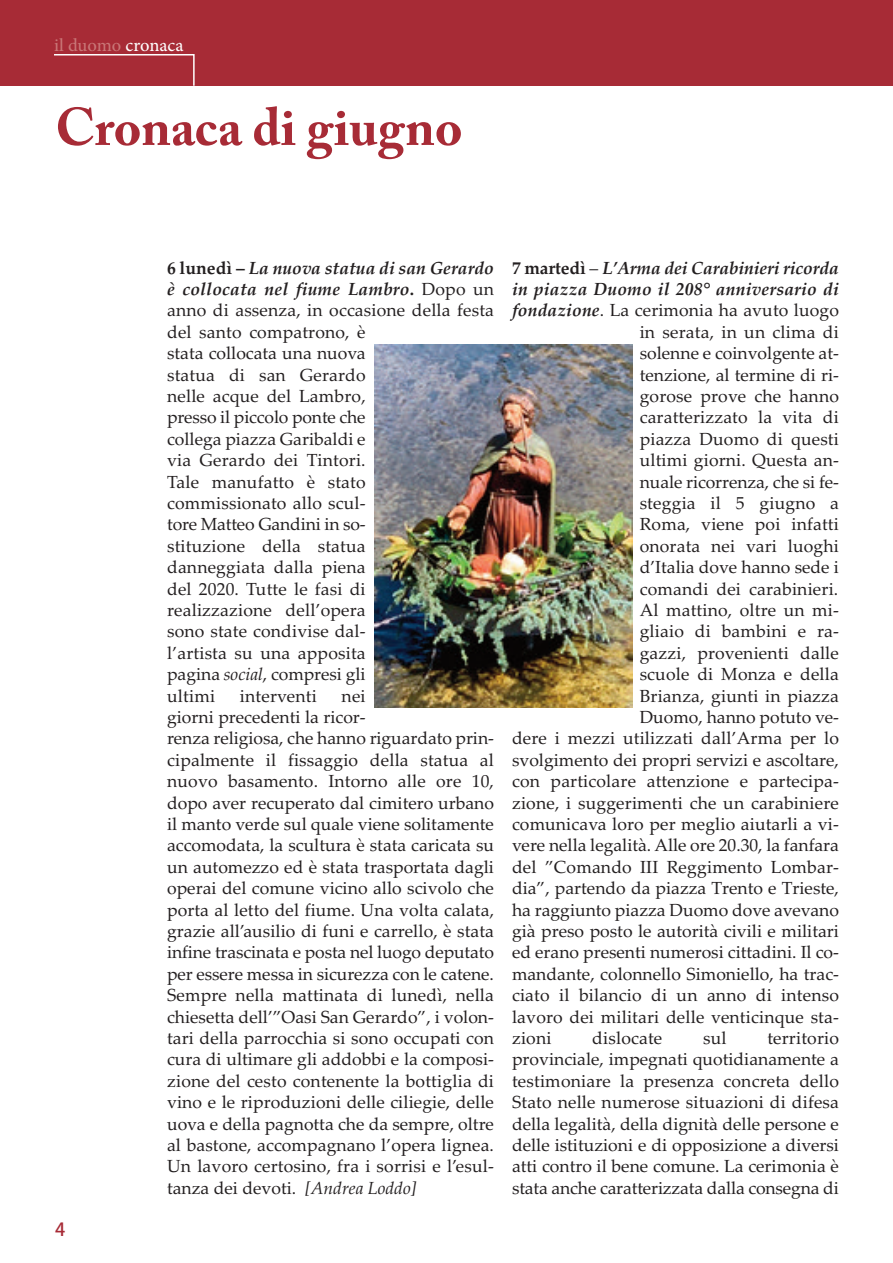
<style>
.page{position:relative;width:893px;height:1263px;background:#fff}
.page>*{position:absolute;margin:0;border:0;box-sizing:border-box;transform-origin:0 0}
.t1{font:700 52.5px "Adobe Caslon Pro";color:#a72b36}
.t2{font:18px "Adobe Hebrew";letter-spacing:-.005em;color:#c97677}
.t3{font:18px "Adobe Heiti Std";color:#a72b36}
.t4{font:17.55px/21.5px "Palatino Linotype";letter-spacing:.005em;color:#231f20}
.t5{font:italic 700 17.55px "Palatino Linotype";letter-spacing:.01em;color:#231f20}
.s1{color:#fff}
.s2{font-weight:700}
.s3{font-weight:700;font-style:italic}
.s4{font-style:italic}
.s5{font-style:normal}
.s6{font-weight:400;font-style:normal}
</style>
<div class="page">
<div style="left:0;top:0;width:893px;height:85px;background:#a72b36"></div>
<svg style="left:52px;top:54px;width:143px;height:32px"></svg>
<img style="left:374px;top:345px;width:258px;height:363px">
<p class="t2" style="left:54px;top:38px;width:131px">il duomo <span class="s1">cronaca</span></p>
<h1 class="t1" style="left:55px;top:106px;width:409px">Cronaca di giugno</h1>
<p class="t3" style="left:55px;top:1219px;width:12px">4</p>
<p class="t4" style="left:167px;top:257px;width:328px"><span class="s2">6 lunedì –</span> <span class="s3">La nuova statua di san Gerardo è collocata nel fiume Lambro</span><span class="s2">.</span> Dopo un anno di assenza, in occasione della festa del santo compatrono, è<br>stata collocata una nuova<br>statua di san Gerardo<br>nelle acque del Lambro,<br>presso il piccolo ponte che<br>collega piazza Garibaldi e<br>via Gerardo dei Tintori.<br>Tale manufatto è stato<br>commissionato allo scul-<br>tore Matteo Gandini in so-<br>stituzione della statua<br>danneggiata dalla piena<br>del 2020. Tutte le fasi di<br>realizzazione dell’opera<br>sono state condivise dal-<br>l’artista su una apposita<br>pagina <span class="s4">social</span>, compresi gli<br>ultimi</p>
<p class="t4" style="left:167px;top:685px;width:328px;text-indent:175px">nei<br>giorni precedenti la ricor-<br>renza religiosa, che hanno riguardato prin&shy;cipalmente il fissaggio della statua al nuovo basamento. Intorno alle ore 10, dopo aver recuperato dal cimitero urbano il manto verde sul quale viene solitamente accomodata, la scultura è stata caricata su un automezzo ed è stata trasportata dagli operai del comune vicino allo scivolo che porta al letto del fiume. Una volta calata, grazie all’ausilio di funi e carrello, è stata infine trascinata e posta nel luogo deputato per essere messa in sicurezza con le catene.<br>Sempre nella mattinata di lunedì, nella chiesetta dell’”Oasi San Gerardo”, i volon&shy;tari della parrocchia si sono occupati con cura di ultimare gli addobbi e la composi&shy;zione del cesto contenente la bottiglia di vino e le riproduzioni delle ciliegie, delle uova e della pagnotta che da sempre, oltre al bastone, accompagnano l’opera lignea.<br>Un lavoro certosino, fra i sorrisi e l’esul&shy;tanza dei devoti. <span class="s4">[Andrea Loddo]</span></p>
<p class="t4" style="left:240px;top:685px;width:79px">interventi</p>
<p class="t5" style="left:512px;top:257px;width:328px"><span class="s5">7 martedì</span> <span class="s6">–</span> L’Arma dei Carabinieri ricorda</p>
<p class="t5" style="left:512px;top:279px;width:328px">in piazza Duomo il 208° anniversario di</p>
<p class="t4" style="left:512px;top:300px;width:328px"><span class="s3">fondazione</span>. La cerimonia ha avuto luogo</p>
<p class="t4" style="left:640px;top:321px;width:201px">in serata, in un clima di</p>
<p class="t4" style="left:640px;top:342px;width:201px">solenne e coinvolgente at-</p>
<p class="t4" style="left:640px;top:364px;width:201px">tenzione, al termine di ri-</p>
<p class="t4" style="left:640px;top:385px;width:201px">gorose prove che hanno</p>
<p class="t4" style="left:640px;top:406px;width:201px">caratterizzato la vita di</p>
<p class="t4" style="left:640px;top:428px;width:201px">piazza Duomo di questi</p>
<p class="t4" style="left:640px;top:449px;width:201px">ultimi giorni. Questa an-</p>
<p class="t4" style="left:640px;top:471px;width:201px">nuale ricorrenza, che si fe-</p>
<p class="t4" style="left:640px;top:492px;width:201px">steggia il 5 giugno a</p>
<p class="t4" style="left:640px;top:513px;width:201px">Roma, viene poi infatti</p>
<p class="t4" style="left:640px;top:535px;width:201px">onorata nei vari luoghi</p>
<p class="t4" style="left:640px;top:556px;width:201px">d’Italia dove hanno sede i</p>
<p class="t4" style="left:640px;top:578px;width:200px">comandi dei carabinieri.</p>
<p class="t4" style="left:640px;top:599px;width:201px">Al mattino, oltre un mi-</p>
<p class="t4" style="left:640px;top:620px;width:201px">gliaio di bambini e ra-</p>
<p class="t4" style="left:640px;top:642px;width:201px">gazzi, provenienti dalle</p>
<p class="t4" style="left:640px;top:663px;width:201px">scuole di Monza e della</p>
<p class="t4" style="left:640px;top:685px;width:201px">Brianza, giunti in piazza</p>
<p class="t4" style="left:640px;top:706px;width:201px">Duomo, hanno potuto ve-</p>
<p class="t4" style="left:512px;top:727px;width:328px">dere i mezzi utilizzati dall’Arma per lo</p>
<p class="t4" style="left:512px;top:749px;width:328px">svolgimento dei propri servizi e ascoltare,</p>
<p class="t4" style="left:512px;top:770px;width:328px">con particolare attenzione e partecipa-</p>
<p class="t4" style="left:512px;top:792px;width:328px">zione, i suggerimenti che un carabiniere</p>
<p class="t4" style="left:512px;top:813px;width:328px">comunicava loro per meglio aiutarli a vi-</p>
<p class="t4" style="left:512px;top:834px;width:328px">vere nella legalità. Alle ore 20.30, la fanfara</p>
<p class="t4" style="left:512px;top:856px;width:328px">del ”Comando III Reggimento Lombar-</p>
<p class="t4" style="left:512px;top:877px;width:328px">dia”, partendo da piazza Trento e Trieste,</p>
<p class="t4" style="left:512px;top:899px;width:328px">ha raggiunto piazza Duomo dove avevano</p>
<p class="t4" style="left:512px;top:920px;width:328px">già preso posto le autorità civili e militari</p>
<p class="t4" style="left:512px;top:941px;width:328px">ed erano presenti numerosi cittadini. Il co-</p>
<p class="t4" style="left:512px;top:963px;width:328px">mandante, colonnello Simoniello, ha trac-</p>
<p class="t4" style="left:512px;top:984px;width:328px">ciato il bilancio di un anno di intenso</p>
<p class="t4" style="left:512px;top:1006px;width:328px">lavoro dei militari delle venticinque sta-</p>
<p class="t4" style="left:512px;top:1027px;width:41px">zioni</p>
<p class="t4" style="left:592px;top:1027px;width:72px">dislocate</p>
<p class="t4" style="left:703px;top:1027px;width:25px">sul</p>
<p class="t4" style="left:512px;top:1027px;width:328px;text-align:justify;text-indent:255px">territorio provinciale, impegnati quotidianamente a testimoniare la presenza concreta dello Stato nelle numerose situazioni di difesa della legalità, della dignità delle persone e delle istituzioni e di opposizione a diversi atti contro il bene comune. La cerimonia è stata anche caratterizzata dalla consegna di</p>
</div>
